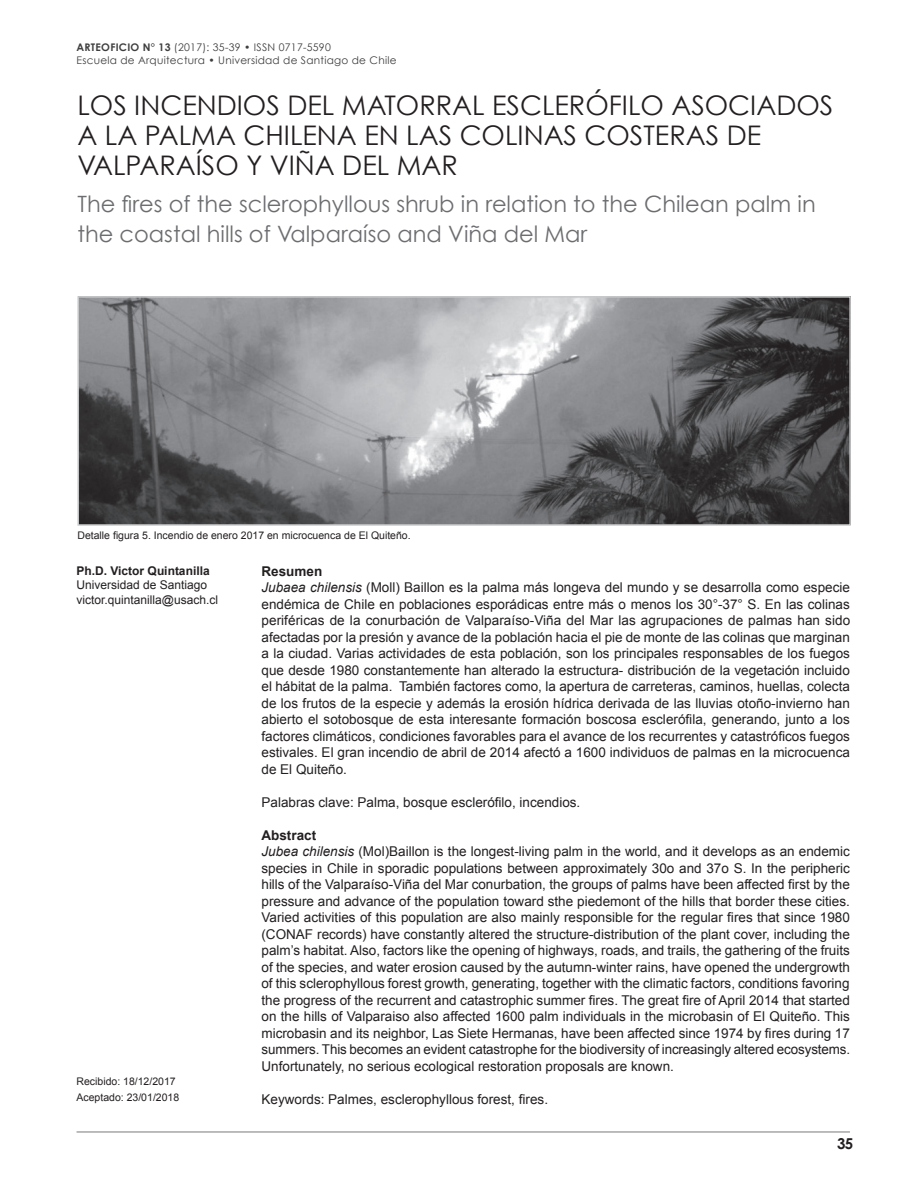
<style>
.page{position:relative;width:918px;height:1188px;background:#fff}
.page>*{position:absolute;margin:0;border:0;box-sizing:border-box;transform-origin:0 0}
.titulo{font:27px/30px "Century Gothic";color:#231f20}
.titulo_ingles{font:22.5px/30px "Century Gothic";color:#6c6d70}
.t1{font:700 15px "Century Gothic";color:#231f20}
.contenidos{font:13.5px/16.5px "Arial";color:#231f20;text-align:justify}
.sub_titulo{font:700 13.5px "Arial";color:#231f20}
.autor{font:12px "Arial";color:#231f20}
.autor-2{font:700 12px "Arial";color:#231f20}
.t2{font:10.5px "Century Gothic";letter-spacing:.025em;color:#3e3e3f}
.pie_de_foto{font:10.5px "Arial";color:#231f20}
.contenidos-2{font:10.5px "Arial";color:#231f20}
.s1{font-weight:700}
.s2{font-style:italic}
</style>
<div class="page">
<hr style="left:77px;top:1132px;width:773px;height:1px;background:#231f20">
<img style="left:80px;top:299px;width:768px;height:224px">
<div style="left:77px;top:296px;width:774px;height:230px;border:2px solid #c9cacc"></div>
<p class="t2" style="left:77px;top:41px;width:256px"><span class="s1">ARTEOFICIO N° 13</span> (2017): 35-39 • ISSN 0717-5590</p>
<p class="t2" style="left:77px;top:53px;width:322px">Escuela de Arquitectura • Universidad de Santiago de Chile</p>
<p class="titulo" style="left:77px;top:90px;width:757px">LOS INCENDIOS DEL MATORRAL ESCLERÓFILO ASOCIADOS<br>A LA PALMA CHILENA EN LAS COLINAS COSTERAS DE</p>
<p class="titulo" style="left:77px;top:150px;width:382px">VALPARAÍSO Y VIÑA DEL MAR</p>
<p class="titulo_ingles" style="left:77px;top:189px;width:740px">The fires of the sclerophyllous shrub in relation to the Chilean palm in the coastal hills of Valparaíso and Viña del Mar</p>
<p class="pie_de_foto" style="left:77px;top:529px;width:335px">Detalle figura 5. Incendio de enero 2017 en microcuenca de El Quiteño.</p>
<p class="autor-2" style="left:77px;top:563px;width:135px">Ph.D. Victor Quintanilla</p>
<p class="autor" style="left:77px;top:577px;width:132px">Universidad de Santiago</p>
<p class="autor" style="left:77px;top:592px;width:143px">victor.quintanilla@usach.cl</p>
<p class="contenidos-2" style="left:77px;top:1074px;width:101px">Recibido: 18/12/2017</p>
<p class="contenidos-2" style="left:77px;top:1091px;width:104px">Aceptado: 23/01/2018</p>
<p class="sub_titulo" style="left:261px;top:562px;width:62px">Resumen</p>
<p class="contenidos" style="left:261px;top:580px;width:590px"><span class="s2">Jubaea chilensis</span> (Moll) Baillon es la palma más longeva del mundo y se desarrolla como especie endémica de Chile en poblaciones esporádicas entre más o menos los 30°-37° S. En las colinas periféricas de la conurbación de Valparaíso-Viña del Mar las agrupaciones de palmas han sido afectadas por la presión y avance de la población hacia el pie de monte de las colinas que marginan a la ciudad. Varias actividades de esta población, son los principales responsables de los fuegos que desde 1980 constantemente han alterado la estructura- distribución de la vegetación incluido el hábitat de la palma. También factores como, la apertura de carreteras, caminos, huellas, colecta de los frutos de la especie y además la erosión hídrica derivada de las lluvias otoño-invierno han abierto el sotobosque de esta interesante formación boscosa esclerófila, generando, junto a los factores climáticos, condiciones favorables para el avance de los recurrentes y catastróficos fuegos estivales. El gran incendio de abril de 2014 afectó a 1600 individuos de palmas en la microcuenca de El Quiteño.</p>
<p class="contenidos" style="left:261px;top:794px;width:320px">Palabras clave: Palma, bosque esclerófilo, incendios.</p>
<p class="sub_titulo" style="left:261px;top:826px;width:56px">Abstract</p>
<p class="contenidos" style="left:261px;top:843px;width:590px"><span class="s2">Jubea chilensis</span> (Mol)Baillon is the longest-living palm in the world, and it develops as an endemic species in Chile in sporadic populations between approximately 30o and 37o S. In the peripheric hills of the Valparaíso-Viña del Mar conurbation, the groups of palms have been affected first by the pressure and advance of the population toward sthe piedemont of the hills that border these cities.<br>Varied activities of this population are also mainly responsible for the regular fires that since 1980 (CONAF records) have constantly altered the structure-distribution of the plant cover, including the palm’s habitat. Also, factors like the opening of highways, roads, and trails, the gathering of the fruits of the species, and water erosion caused by the autumn-winter rains, have opened the undergrowth of this sclerophyllous forest growth, generating, together with the climatic factors, conditions favoring the progress of the recurrent and catastrophic summer fires. The great fire of April 2014 that started on the hills of Valparaiso also affected 1600 palm individuals in the microbasin of El Quiteño. This microbasin and its neighbor, Las Siete Hermanas, have been affected since 1974 by fires during 17 summers. This becomes an evident catastrophe for the biodiversity of increasingly altered ecosystems.<br>Unfortunately, no serious ecological restoration proposals are known.</p>
<p class="contenidos" style="left:261px;top:1091px;width:288px">Keywords: Palmes, esclerophyllous forest, fires.</p>
<p class="t1" style="left:837px;top:1134px;width:18px">35</p>
</div>
